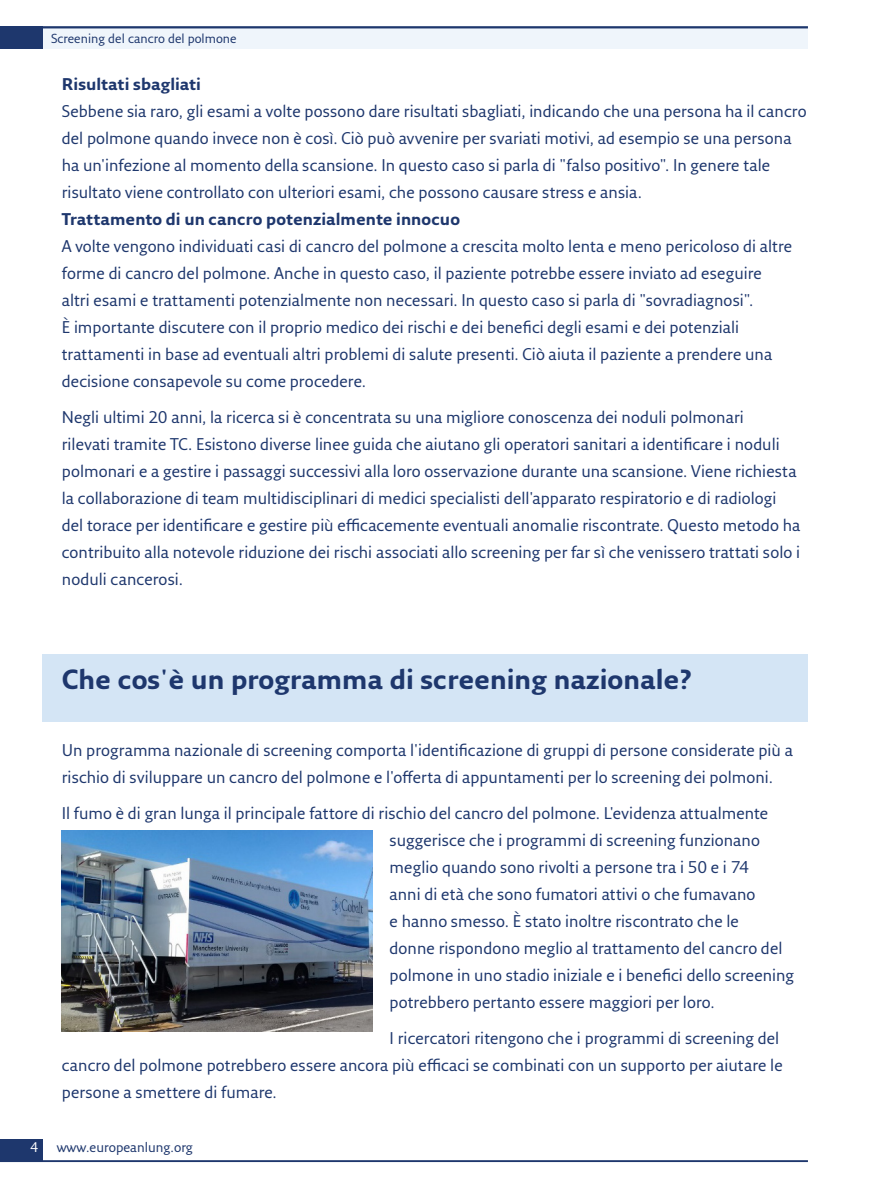
<style>
.page{position:relative;width:893px;height:1191px;background:#fff}
.page>*{position:absolute;margin:0;border:0;box-sizing:border-box;transform-origin:0 0}
.t1{font:700 27px "Fresco Sans Pro";color:#1e376d}
.H___B-head{font:16.5px/27px "Fresco Sans Pro";letter-spacing:.005em;color:#1e376d}
.H___B-head-2{font:700 16.5px "Fresco Sans Pro";letter-spacing:.005em;color:#1e376d}
.Running_foot_left{font:13.5px "Fresco Sans Pro";color:#1e376d}
.Folio_left{font:13.5px "Fresco Sans Pro";color:#fff}
.Running_head_left{font:12.75px "Fresco Sans Pro";color:#1e376d}
</style>
<div class="page">
<div style="left:0;top:26px;width:808px;height:23px;background:#eff5fb"></div>
<div style="left:0;top:1138px;width:43px;height:23px;background:#1e376d"></div>
<div style="left:0;top:26px;width:43px;height:23px;background:#1e376d"></div>
<hr style="left:0;top:1160px;width:808px;height:2px;background:#1e376d">
<hr style="left:0;top:26px;width:808px;height:2px;background:#1e376d">
<div style="left:43px;top:655px;width:765px;height:67px;background:#d4e5f5"></div>
<img style="left:62px;top:830px;width:311px;height:202px">
<p class="Running_head_left" style="left:51px;top:30px;width:187px">Screening del cancro del polmone</p>
<p class="H___B-head-2" style="left:62px;top:74px;width:141px">Risultati sbagliati</p>
<p class="H___B-head" style="left:62px;top:97px;width:746px">Sebbene sia raro, gli esami a volte possono dare risultati sbagliati, indicando che una persona ha il cancro del polmone quando invece non è così. Ciò può avvenire per svariati motivi, ad esempio se una persona ha un'infezione al momento della scansione. In questo caso si parla di "falso positivo". In genere tale risultato viene controllato con ulteriori esami, che possono causare stress e ansia.</p>
<p class="H___B-head-2" style="left:62px;top:209px;width:400px">Trattamento di un cancro potenzialmente innocuo</p>
<p class="H___B-head" style="left:62px;top:232px;width:732px">A volte vengono individuati casi di cancro del polmone a crescita molto lenta e meno pericoloso di altre forme di cancro del polmone. Anche in questo caso, il paziente potrebbe essere inviato ad eseguire altri esami e trattamenti potenzialmente non necessari. In questo caso si parla di "sovradiagnosi".<br>È importante discutere con il proprio medico dei rischi e dei benefici degli esami e dei potenziali trattamenti in base ad eventuali altri problemi di salute presenti. Ciò aiuta il paziente a prendere una decisione consapevole su come procedere.</p>
<p class="H___B-head" style="left:62px;top:403px;width:740px">Negli ultimi 20 anni, la ricerca si è concentrata su una migliore conoscenza dei noduli polmonari<br>rilevati tramite TC. Esistono diverse linee guida che aiutano gli operatori sanitari a identificare i noduli polmonari e a gestire i passaggi successivi alla loro osservazione durante una scansione. Viene richiesta la collaborazione di team multidisciplinari di medici specialisti dell'apparato respiratorio e di radiologi del torace per identificare e gestire più efficacemente eventuali anomalie riscontrate. Questo metodo ha contribuito alla notevole riduzione dei rischi associati allo screening per far sì che venissero trattati solo i noduli cancerosi.</p>
<p class="t1" style="left:62px;top:662px;width:631px">Che cos'è un programma di screening nazionale?</p>
<p class="Folio_left" style="left:30px;top:1139px;width:10px">4</p>
<p class="H___B-head" style="left:62px;top:736px;width:733px">Un programma nazionale di screening comporta l'identificazione di gruppi di persone considerate più a rischio di sviluppare un cancro del polmone e l'offerta di appuntamenti per lo screening dei polmoni.</p>
<p class="H___B-head" style="left:390px;top:799px;width:406px;text-indent:-328px">Il fumo è di gran lunga il principale fattore di rischio del cancro del polmone. L'evidenza attualmente suggerisce che i programmi di screening funzionano meglio quando sono rivolti a persone tra i 50 e i 74<br>anni di età che sono fumatori attivi o che fumavano<br>e hanno smesso. È stato inoltre riscontrato che le<br>donne rispondono meglio al trattamento del cancro del polmone in uno stadio iniziale e i benefici dello screening potrebbero pertanto essere maggiori per loro.</p>
<p class="H___B-head" style="left:62px;top:1024px;width:722px;text-indent:328px">I ricercatori ritengono che i programmi di screening del cancro del polmone potrebbero essere ancora più efficaci se combinati con un supporto per aiutare le persone a smettere di fumare.</p>
<p class="Running_foot_left" style="left:57px;top:1138px;width:138px">www.europeanlung.org</p>
</div>
